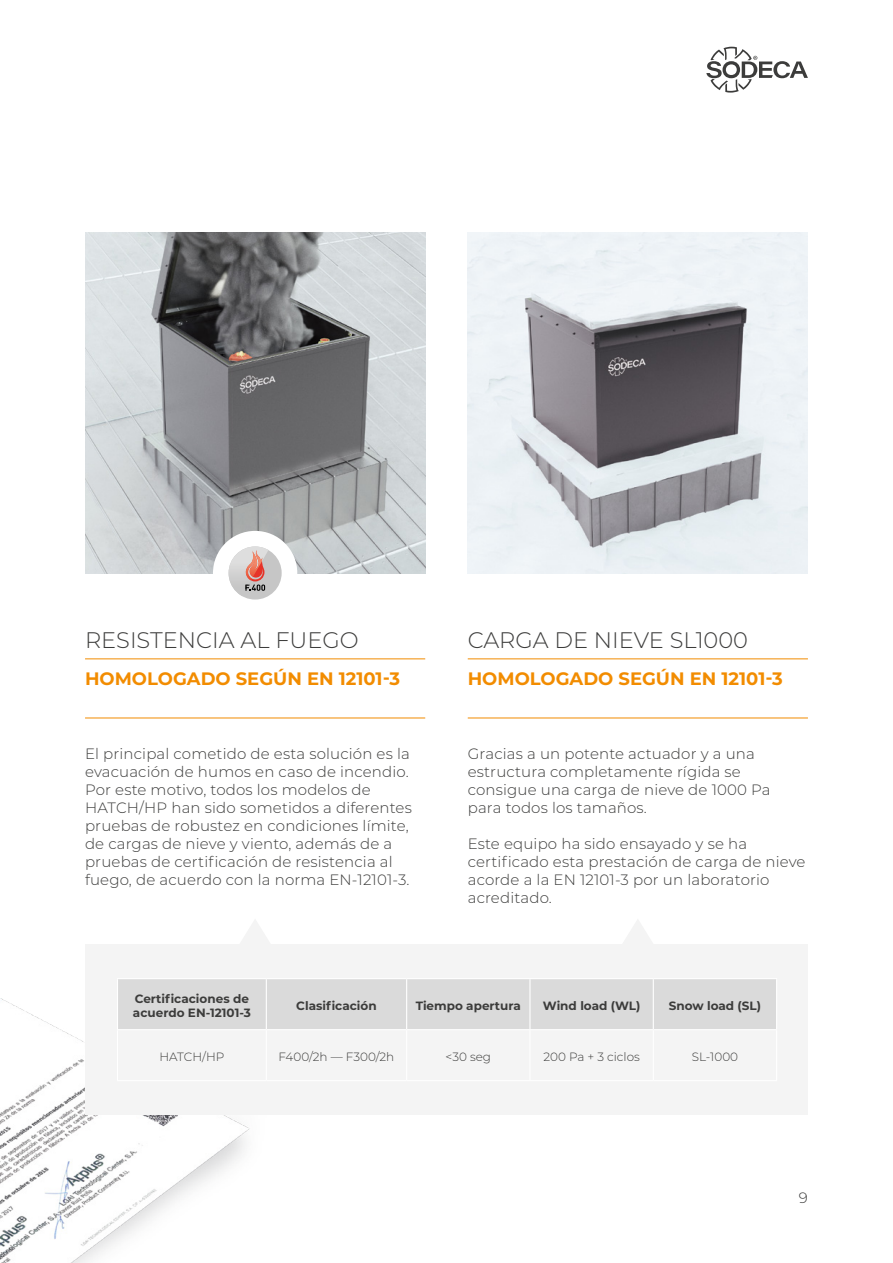
<style>
.page{position:relative;width:893px;height:1263px;background:#fff}
.page>*{position:absolute;margin:0;border:0;box-sizing:border-box;transform-origin:0 0}
.t1{font:300 22.5px "Montserrat";color:#3c3c3b}
.t2{font:700 18px "Montserrat";color:#f28c00}
.t3{font:300 15px/18px "Montserrat";letter-spacing:.01em;color:#3c3c3b}
.t4{font:700 12px/14.4px "Montserrat";color:#3c3c3b}
.t5{font:300 12px "Montserrat";color:#3c3c3b}
</style>
<div class="page">
<svg style="left:706px;top:47px;width:102px;height:46px"></svg>
<img style="left:0;top:998px;width:327px;height:265px">
<img style="left:85px;top:233px;width:340px;height:340px">
<img style="left:468px;top:233px;width:340px;height:340px">
<hr style="left:468px;top:658px;width:340px;height:1px;background:#f28c00">
<hr style="left:468px;top:718px;width:340px;height:1px;background:#f28c00">
<div style="left:213px;top:531px;width:84px;height:84px;background:#fff;border-radius:50%"></div>
<div style="left:229px;top:546px;width:53px;height:53px;background:#c6c6c6;border-radius:50%"></div>
<img style="left:229px;top:546px;width:39px;height:50px">
<svg style="left:245px;top:550px;width:20px;height:41px"></svg>
<img style="left:246px;top:550px;width:17px;height:30px">
<hr style="left:85px;top:658px;width:340px;height:1px;background:#f28c00">
<hr style="left:85px;top:718px;width:340px;height:1px;background:#f28c00">
<div style="left:85px;top:944px;width:723px;height:170px;background:#f4f4f4"></div>
<div style="left:118px;top:979px;width:658px;height:50px;background:#dadada"></div>
<hr style="left:117px;top:978px;width:149px;height:1px;background:#fff">
<hr style="left:117px;top:979px;width:1px;height:50px;background:#fff">
<hr style="left:266px;top:978px;width:141px;height:1px;background:#fff">
<hr style="left:266px;top:979px;width:1px;height:50px;background:#fff">
<hr style="left:407px;top:978px;width:123px;height:1px;background:#fff">
<hr style="left:406px;top:979px;width:1px;height:50px;background:#fff">
<hr style="left:530px;top:978px;width:123px;height:1px;background:#fff">
<hr style="left:529px;top:979px;width:1px;height:50px;background:#fff">
<hr style="left:653px;top:978px;width:124px;height:1px;background:#fff">
<hr style="left:653px;top:979px;width:1px;height:50px;background:#fff">
<hr style="left:776px;top:979px;width:1px;height:50px;background:#fff">
<hr style="left:117px;top:1029px;width:149px;height:1px;background:#fff">
<hr style="left:117px;top:1030px;width:1px;height:50px;background:#fff">
<hr style="left:266px;top:1029px;width:141px;height:1px;background:#fff">
<hr style="left:266px;top:1030px;width:1px;height:50px;background:#fff">
<hr style="left:407px;top:1029px;width:123px;height:1px;background:#fff">
<hr style="left:406px;top:1030px;width:1px;height:50px;background:#fff">
<hr style="left:530px;top:1029px;width:123px;height:1px;background:#fff">
<hr style="left:529px;top:1030px;width:1px;height:50px;background:#fff">
<hr style="left:653px;top:1029px;width:124px;height:1px;background:#fff">
<hr style="left:653px;top:1030px;width:1px;height:50px;background:#fff">
<hr style="left:776px;top:1030px;width:1px;height:50px;background:#fff">
<hr style="left:117px;top:1080px;width:149px;height:1px;background:#fff">
<hr style="left:266px;top:1080px;width:141px;height:1px;background:#fff">
<hr style="left:407px;top:1080px;width:123px;height:1px;background:#fff">
<hr style="left:530px;top:1080px;width:123px;height:1px;background:#fff">
<hr style="left:653px;top:1080px;width:124px;height:1px;background:#fff">
<svg style="left:240px;top:920px;width:30px;height:24px"></svg>
<svg style="left:623px;top:920px;width:30px;height:24px"></svg>
<h1 class="t1" style="left:85px;top:625px;width:275px">RESISTENCIA AL FUEGO</h1>
<p class="t2" style="left:85px;top:666px;width:317px">HOMOLOGADO SEGÚN EN 12101-3</p>
<p class="t3" style="left:85px;top:744px;width:328px">El principal cometido de esta solución es la evacuación de humos en caso de incendio.<br>Por este motivo, todos los modelos de HATCH/HP han sido sometidos a diferentes pruebas de robustez en condiciones límite, de cargas de nieve y viento, además de a pruebas de certificación de resistencia al fuego, de acuerdo con la norma EN-12101-3.</p>
<h1 class="t1" style="left:468px;top:625px;width:282px">CARGA DE NIEVE SL1000</h1>
<p class="t2" style="left:468px;top:666px;width:317px">HOMOLOGADO SEGÚN EN 12101-3</p>
<p class="t3" style="left:468px;top:744px;width:304px">Gracias a un potente actuador y a una estructura completamente rígida se consigue una carga de nieve de 1000 Pa para todos los tamaños.</p>
<p class="t3" style="left:468px;top:834px;width:339px">Este equipo ha sido ensayado y se ha certificado esta prestación de carga de nieve acorde a la EN 12101-3 por un laboratorio acreditado.</p>
<p class="t4" style="left:133px;top:991px;width:119px">Certificaciones de acuerdo EN-12101-3</p>
<p class="t4" style="left:296px;top:998px;width:82px">Clasificación</p>
<p class="t4" style="left:416px;top:998px;width:107px">Tiempo apertura</p>
<p class="t4" style="left:543px;top:998px;width:99px">Wind load (WL)</p>
<p class="t4" style="left:669px;top:998px;width:94px">Snow load (SL)</p>
<p class="t5" style="left:159px;top:1048px;width:66px">HATCH/HP</p>
<p class="t5" style="left:279px;top:1048px;width:117px">F400/2h — F300/2h</p>
<p class="t5" style="left:445px;top:1048px;width:47px">&lt;30 seg</p>
<p class="t5" style="left:543px;top:1048px;width:98px">200 Pa + 3 ciclos</p>
<p class="t5" style="left:692px;top:1048px;width:48px">SL-1000</p>
<p class="t3" style="left:799px;top:1188px;width:11px">9</p>
</div>
